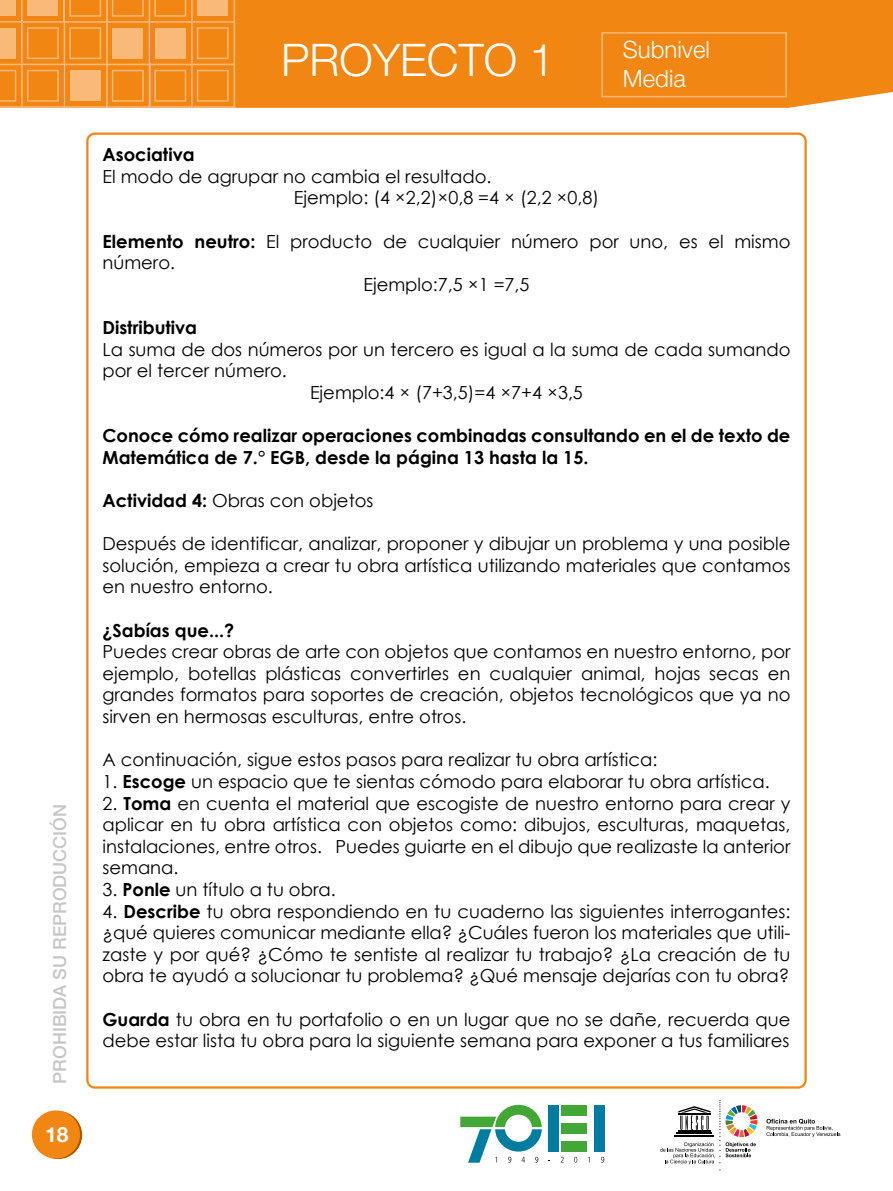
<style>
.page{position:relative;width:893px;height:1191px;background:#fff}
.page>*{position:absolute;margin:0;border:0;box-sizing:border-box;transform-origin:0 0}
.t1{font:300 45px "Helvetica Neue LT Std";color:#fff}
.t2{font:300 24px "Helvetica Neue LT Std";color:#fff}
.t3{font:700 21px "Helvetica Neue LT Std";color:#fff}
.t4{font:18px/21.6px "Century Gothic";color:#000;text-align:justify}
.t5{font:700 18px/21.6px "Century Gothic";color:#000}
.t6{font:500 18px "Helvetica Neue LT Std";color:#c6c6c6}
.s1{font-weight:700}
</style>
<div class="page">
<div style="left:594px;top:1104px;width:10px;height:47px;background:#007ca1"></div>
<div style="left:548px;top:1104px;width:11px;height:47px;background:#007ca1"></div>
<div style="left:561px;top:1104px;width:25px;height:11px;background:#43a735"></div>
<div style="left:561px;top:1122px;width:25px;height:11px;background:#43a735"></div>
<div style="left:561px;top:1141px;width:25px;height:10px;background:#43a735"></div>
<svg style="left:460px;top:1104px;width:82px;height:58px"></svg>
<svg style="left:574px;top:1156px;width:3px;height:6px"></svg>
<svg style="left:601px;top:1156px;width:3px;height:6px"></svg>
<svg style="left:34px;top:1111px;width:48px;height:48px"></svg>
<div style="left:32px;top:1110px;width:48px;height:48px;background:#f18613;border-radius:50%"></div>
<svg style="left:660px;top:1100px;width:98px;height:70px"></svg>
<svg style="left:766px;top:1118px;width:74px;height:19px"></svg>
<div style="left:235px;top:0;width:658px;height:108px;background:#f18613"></div>
<svg style="left:0;top:0;width:235px;height:108px"></svg>
<svg style="left:601px;top:32px;width:186px;height:65px"></svg>
<p class="t6" style="left:49px;top:1083px;width:281px;rotate:-90deg">PROHIBIDA SU REPRODUCCIÓN</p>
<p class="t3" style="left:45px;top:1121px;width:25px">18</p>
<h1 class="t1" style="left:281px;top:33px;width:275px">PROYECTO 1</h1>
<h2 class="t2" style="left:623px;top:35px;width:89px">Subnivel</h2>
<h2 class="t2" style="left:623px;top:64px;width:65px">Media</h2>
<p class="t5" style="left:102px;top:143px;width:94px">Asociativa</p>
<p class="t4" style="left:294px;top:165px;width:307px;text-indent:-191px">El modo de agrupar no cambia el resultado.<br>Ejemplo: (4 ×2,2)×0,8 =4 × (2,2 ×0,8)</p>
<p class="t4" style="left:102px;top:230px;width:690px"><span class="s1">Elemento neutro:</span> El producto de cualquier número por uno, es el mismo</p>
<p class="t4" style="left:102px;top:252px;width:74px">número.</p>
<p class="t4" style="left:363px;top:273px;width:168px">Ejemplo:7,5 ×1 =7,5</p>
<p class="t5" style="left:102px;top:316px;width:96px">Distributiva</p>
<p class="t4" style="left:102px;top:338px;width:689px">La suma de dos números por un tercero es igual a la suma de cada sumando</p>
<p class="t4" style="left:102px;top:360px;width:186px">por el tercer número.</p>
<p class="t4" style="left:310px;top:381px;width:274px">Ejemplo:4 × (7+3,5)=4 ×7+4 ×3,5</p>
<p class="t5" style="left:102px;top:424px;width:689px">Conoce cómo realizar operaciones combinadas consultando en el de texto de<br>Matemática de 7.° EGB, desde la página 13 hasta la 15.</p>
<p class="t4" style="left:102px;top:489px;width:273px"><span class="s1">Actividad 4:</span> Obras con objetos</p>
<p class="t4" style="left:102px;top:532px;width:690px">Después de identificar, analizar, proponer y dibujar un problema y una posible solución, empieza a crear tu obra artística utilizando materiales que contamos en nuestro entorno.</p>
<p class="t5" style="left:102px;top:618px;width:133px">¿Sabías que...?</p>
<p class="t4" style="left:102px;top:640px;width:690px">Puedes crear obras de arte con objetos que contamos en nuestro entorno, por ejemplo, botellas plásticas convertirles en cualquier animal, hojas secas en grandes formatos para soportes de creación, objetos tecnológicos que ya no sirven en hermosas esculturas, entre otros.</p>
<p class="t4" style="left:102px;top:748px;width:556px">A continuación, sigue estos pasos para realizar tu obra artística:</p>
<p class="t4" style="left:102px;top:770px;width:669px">1. <span class="s1">Escoge</span> un espacio que te sientas cómodo para elaborar tu obra artística.</p>
<p class="t4" style="left:102px;top:792px;width:690px">2. <span class="s1">Toma</span> en cuenta el material que escogiste de nuestro entorno para crear y aplicar en tu obra artística con objetos como: dibujos, esculturas, maquetas, instalaciones, entre otros. Puedes guiarte en el dibujo que realizaste la anterior semana.</p>
<p class="t4" style="left:102px;top:878px;width:235px">3. <span class="s1">Ponle</span> un título a tu obra.</p>
<p class="t4" style="left:102px;top:900px;width:690px">4. <span class="s1">Describe</span> tu obra respondiendo en tu cuaderno las siguientes interrogantes: ¿qué quieres comunicar mediante ella? ¿Cuáles fueron los materiales que utili&shy;zaste y por qué? ¿Cómo te sentiste al realizar tu trabajo? ¿La creación de tu obra te ayudó a solucionar tu problema? ¿Qué mensaje dejarías con tu obra?</p>
<p class="t4" style="left:102px;top:1008px;width:690px"><span class="s1">Guarda</span> tu obra en tu portafolio o en un lugar que no se dañe, recuerda que debe estar lista tu obra para la siguiente semana para exponer a tus familiares</p>
</div>
